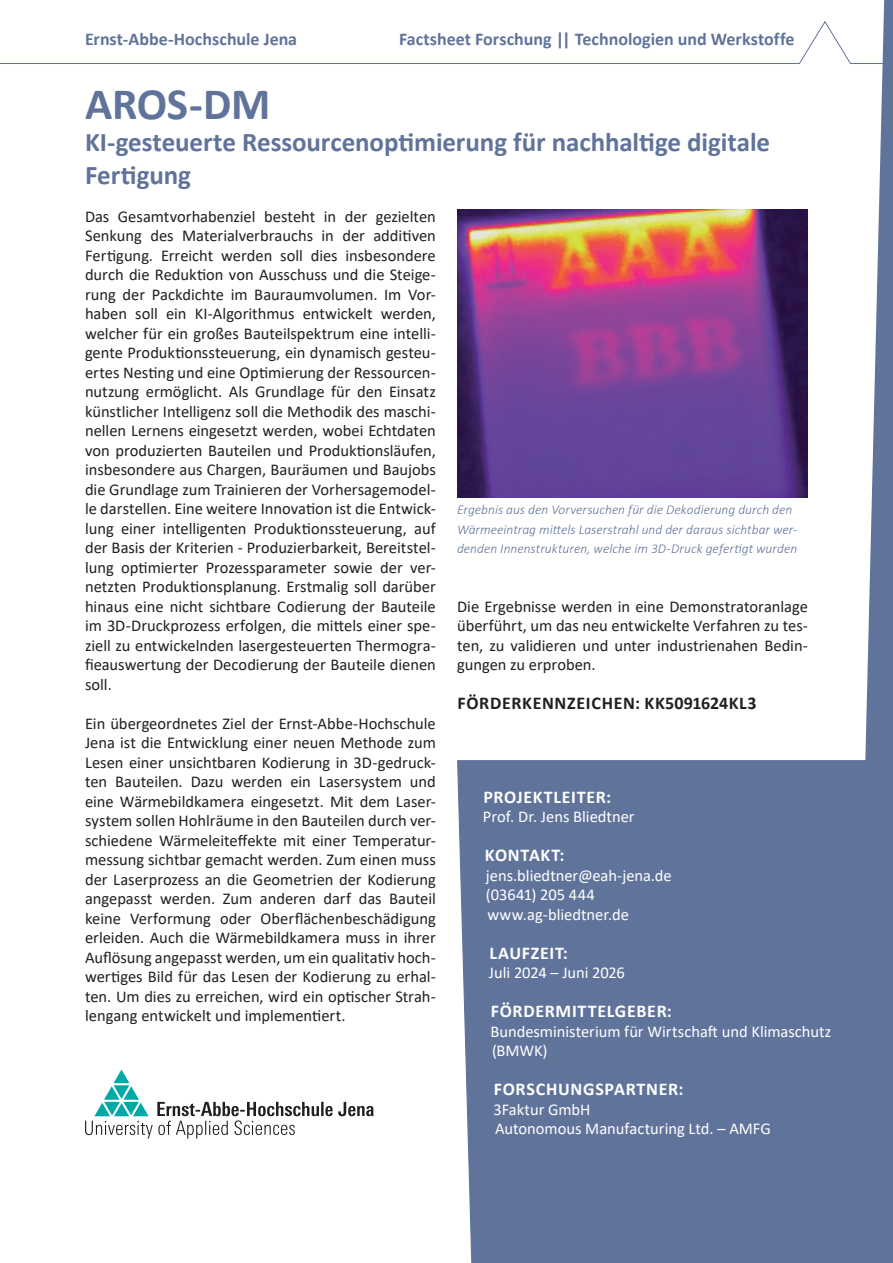
<style>
.page{position:relative;width:893px;height:1263px;background:#fff}
.page>*{position:absolute;margin:0;border:0;box-sizing:border-box;transform-origin:0 0}
.t1{font:700 45px "Calibri";letter-spacing:-.005em;color:#60739a}
.t2{font:700 27px/32.4px "Calibri";letter-spacing:-.005em;color:#60739a}
.t3{font:700 18px "Calibri";color:#60739a}
.t4{font:700 18px "Calibri";letter-spacing:.04em;color:#fff}
.t5{font:700 18px "Calibri";letter-spacing:.035em;color:#231f20}
.t6{font:16.5px/19.5px "Calibri";letter-spacing:-.005em;color:#231f20;text-align:justify}
.t7{font:16.5px/19.5px "Calibri";letter-spacing:-.005em;color:#fff}
.t8{font:italic 300 13.5px/19.5px "Calibri";color:#60739a}
</style>
<div class="page">
<svg style="left:0;top:21px;width:853px;height:43px"></svg>
<svg style="left:853px;top:0;width:40px;height:759px"></svg>
<div style="left:457px;top:759px;width:436px;height:504px;background:#60739a"></div>
<svg style="left:85px;top:1069px;width:288px;height:69px"></svg>
<img style="left:457px;top:209px;width:351px;height:289px">
<p class="t3" style="left:85px;top:27px;width:214px">Ernst-Abbe-Hochschule Jena</p>
<p class="t3" style="left:399px;top:27px;width:397px">Factsheet Forschung || Technologien und Werkstoffe</p>
<h1 class="t1" style="left:85px;top:72px;width:187px">AROS-DM</h1>
<h2 class="t2" style="left:85px;top:126px;width:687px">KI-gesteuerte Ressourcenoptimierung für nachhaltige digitale<br>Fertigung</h2>
<p class="t6" style="left:85px;top:206px;width:352px">Das Gesamtvorhabenziel besteht in der gezielten Senkung des Materialverbrauchs in der additiven Fertigung. Erreicht werden soll dies insbesondere durch die Reduktion von Ausschuss und die Steige&shy;rung der Packdichte im Bauraumvolumen. Im Vor&shy;haben soll ein KI-Algorithmus entwickelt werden, welcher für ein großes Bauteilspektrum eine intelli&shy;gente Produktionssteuerung, ein dynamisch gesteu&shy;ertes Nesting und eine Optimierung der Ressourcen&shy;nutzung ermöglicht. Als Grundlage für den Einsatz künstlicher Intelligenz soll die Methodik des maschi&shy;nellen Lernens eingesetzt werden, wobei Echtdaten von produzierten Bauteilen und Produktionsläufen, insbesondere aus Chargen, Bauräumen und Baujobs die Grundlage zum Trainieren der Vorhersagemodel&shy;le darstellen. Eine weitere Innovation ist die Entwick&shy;lung einer intelligenten Produktionssteuerung, auf der Basis der Kriterien - Produzierbarkeit, Bereitstel&shy;lung optimierter Prozessparameter sowie der ver&shy;netzten Produktionsplanung. Erstmalig soll darüber hinaus eine nicht sichtbare Codierung der Bauteile im 3D-Druckprozess erfolgen, die mittels einer spe&shy;ziell zu entwickelnden lasergesteuerten Thermogra&shy;fieauswertung der Decodierung der Bauteile dienen soll.</p>
<p class="t6" style="left:85px;top:713px;width:352px">Ein übergeordnetes Ziel der Ernst-Abbe-Hochschule Jena ist die Entwicklung einer neuen Methode zum Lesen einer unsichtbaren Kodierung in 3D-gedruck&shy;ten Bauteilen. Dazu werden ein Lasersystem und eine Wärmebildkamera eingesetzt. Mit dem Laser&shy;system sollen Hohlräume in den Bauteilen durch ver&shy;schiedene Wärmeleiteffekte mit einer Temperatur&shy;messung sichtbar gemacht werden. Zum einen muss der Laserprozess an die Geometrien der Kodierung angepasst werden. Zum anderen darf das Bauteil keine Verformung oder Oberflächenbeschädigung erleiden. Auch die Wärmebildkamera muss in ihrer Auflösung angepasst werden, um ein qualitativ hoch&shy;wertiges Bild für das Lesen der Kodierung zu erhal&shy;ten. Um dies zu erreichen, wird ein optischer Strah&shy;lengang entwickelt und implementiert.</p>
<p class="t8" style="left:457px;top:500px;width:342px">Ergebnis aus den Vorversuchen für die Dekodierung durch den<br>Wärmeeintrag mittels Laserstrahl und der daraus sichtbar wer&shy;denden Innenstrukturen, welche im 3D-Druck gefertigt wurden</p>
<p class="t6" style="left:457px;top:596px;width:352px">Die Ergebnisse werden in eine Demonstratoranlage überführt, um das neu entwickelte Verfahren zu tes&shy;ten, zu validieren und unter industrienahen Bedin&shy;gungen zu erproben.</p>
<p class="t5" style="left:457px;top:690px;width:301px">FÖRDERKENNZEICHEN: KK5091624KL3</p>
<p class="t4" style="left:483px;top:784px;width:129px">PROJEKTLEITER:</p>
<p class="t7" style="left:483px;top:806px;width:153px">Prof. Dr. Jens Bliedtner</p>
<p class="t4" style="left:485px;top:842px;width:81px">KONTAKT:</p>
<p class="t7" style="left:486px;top:865px;width:187px">jens.bliedtner@eah-jena.de (03641) 205 444 www.ag-bliedtner.de</p>
<p class="t4" style="left:489px;top:940px;width:80px">LAUFZEIT:</p>
<p class="t7" style="left:489px;top:962px;width:138px">Juli 2024 – Juni 2026</p>
<p class="t4" style="left:491px;top:998px;width:183px">FÖRDERMITTELGEBER:</p>
<p class="t7" style="left:490px;top:1021px;width:342px">Bundesministerium für Wirtschaft und Klimaschutz (BMWK)</p>
<p class="t4" style="left:494px;top:1076px;width:191px">FORSCHUNGSPARTNER:</p>
<p class="t7" style="left:493px;top:1099px;width:279px">3Faktur GmbH<br>Autonomous Manufacturing Ltd. – AMFG</p>
</div>
